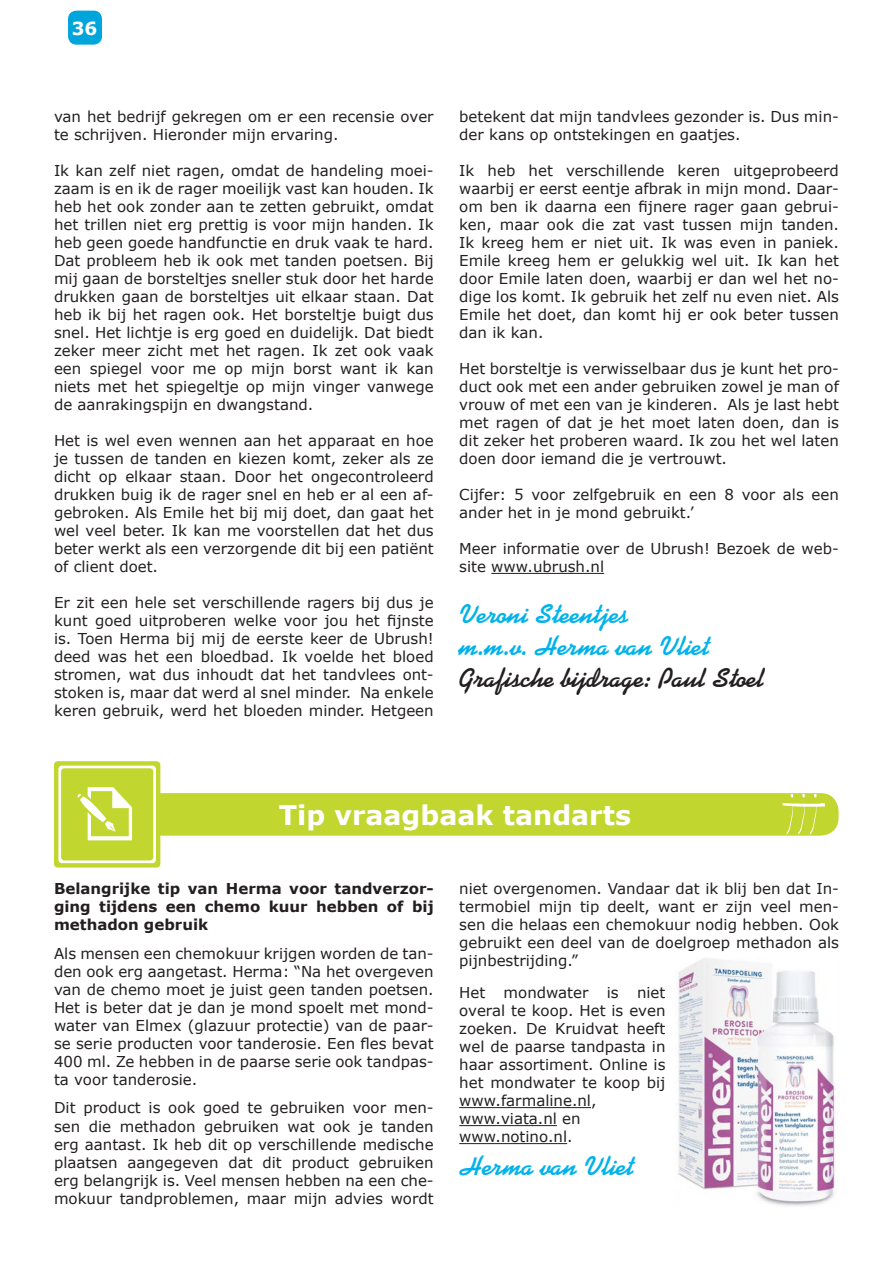
<style>
.page{position:relative;width:893px;height:1263px;background:#fff}
.page>*{position:absolute;margin:0;border:0;box-sizing:border-box;transform-origin:0 0}
.t1{font:700 27px/32.4px "Kaufmann BT";color:#00b2eb}
.t2{font:700 27px "Kaufmann BT";color:#231f20}
.t3{font:700 27px "Verdana";color:#fff}
.t4{font:700 18px "Verdana";color:#fff}
.t5{font:15px/18px "Verdana";color:#231f20;text-align:justify}
.t6{font:700 15px/18px "Verdana";color:#231f20;text-align:justify}
</style>
<div class="page">
<div style="left:68px;top:11px;width:34px;height:34px;background:#00a6db;border-radius:9px"></div>
<hr style="left:491px;top:573px;width:113px;height:1px;background:#231f20">
<hr style="left:459px;top:1107px;width:132px;height:1px;background:#231f20">
<hr style="left:459px;top:1125px;width:98px;height:1px;background:#231f20">
<hr style="left:459px;top:1143px;width:108px;height:1px;background:#231f20">
<div style="left:73px;top:793px;width:765px;height:43px;background:#c1d72f;border-radius:18px"></div>
<svg style="left:782px;top:794px;width:43px;height:40px"></svg>
<div style="left:54px;top:761px;width:106px;height:106px;background:#c1d72f;border-radius:4px"></div>
<svg style="left:58px;top:766px;width:98px;height:97px"></svg>
<div style="left:61px;top:768px;width:92px;height:92px;background:#c1d72f;border-radius:3px"></div>
<svg style="left:77px;top:787px;width:55px;height:53px"></svg>
<img style="left:678px;top:958px;width:157px;height:248px">
<p class="t4" style="left:72px;top:15px;width:27px">36</p>
<p class="t5" style="left:54px;top:107px;width:381px">van het bedrijf gekregen om er een recensie over te schrijven. Hieronder mijn ervaring.</p>
<p class="t5" style="left:54px;top:161px;width:381px">Ik kan zelf niet ragen, omdat de handeling moei&shy;zaam is en ik de rager moeilijk vast kan houden. Ik heb het ook zonder aan te zetten gebruikt, omdat het trillen niet erg prettig is voor mijn handen. Ik heb geen goede handfunctie en druk vaak te hard.<br>Dat probleem heb ik ook met tanden poetsen. Bij mij gaan de borsteltjes sneller stuk door het harde drukken gaan de borsteltjes uit elkaar staan. Dat heb ik bij het ragen ook. Het borsteltje buigt dus snel. Het lichtje is erg goed en duidelijk. Dat biedt zeker meer zicht met het ragen. Ik zet ook vaak een spiegel voor me op mijn borst want ik kan niets met het spiegeltje op mijn vinger vanwege de aanrakingspijn en dwangstand.</p>
<p class="t5" style="left:54px;top:431px;width:381px">Het is wel even wennen aan het apparaat en hoe je tussen de tanden en kiezen komt, zeker als ze dicht op elkaar staan. Door het ongecontroleerd drukken buig ik de rager snel en heb er al een af&shy;gebroken. Als Emile het bij mij doet, dan gaat het wel veel beter. Ik kan me voorstellen dat het dus beter werkt als een verzorgende dit bij een patiënt of client doet.</p>
<p class="t5" style="left:54px;top:593px;width:381px">Er zit een hele set verschillende ragers bij dus je kunt goed uitproberen welke voor jou het fijnste is. Toen Herma bij mij de eerste keer de Ubrush! deed was het een bloedbad. Ik voelde het bloed stromen, wat dus inhoudt dat het tandvlees ont&shy;stoken is, maar dat werd al snel minder. Na enkele keren gebruik, werd het bloeden minder. Hetgeen</p>
<p class="t5" style="left:459px;top:107px;width:381px">betekent dat mijn tandvlees gezonder is. Dus min&shy;der kans op ontstekingen en gaatjes.</p>
<p class="t5" style="left:459px;top:161px;width:381px">Ik heb het verschillende keren uitgeprobeerd waarbij er eerst eentje afbrak in mijn mond. Daar&shy;om ben ik daarna een fijnere rager gaan gebrui&shy;ken, maar ook die zat vast tussen mijn tanden.<br>Ik kreeg hem er niet uit. Ik was even in paniek.<br>Emile kreeg hem er gelukkig wel uit. Ik kan het door Emile laten doen, waarbij er dan wel het no&shy;dige los komt. Ik gebruik het zelf nu even niet. Als Emile het doet, dan komt hij er ook beter tussen dan ik kan.</p>
<p class="t5" style="left:459px;top:359px;width:381px">Het borsteltje is verwisselbaar dus je kunt het pro&shy;duct ook met een ander gebruiken zowel je man of vrouw of met een van je kinderen. Als je last hebt met ragen of dat je het moet laten doen, dan is dit zeker het proberen waard. Ik zou het wel laten doen door iemand die je vertrouwt.</p>
<p class="t5" style="left:459px;top:485px;width:381px">Cijfer: 5 voor zelfgebruik en een 8 voor als een ander het in je mond gebruikt.’</p>
<p class="t5" style="left:459px;top:539px;width:381px">Meer informatie over de Ubrush! Bezoek de web&shy;site www.ubrush.nl</p>
<h1 class="t1" style="left:459px;top:598px;width:252px">Veroni Steentjes<br>m.m.v. Herma van Vliet</h1>
<h1 class="t2" style="left:459px;top:662px;width:306px">Grafische bijdrage: Paul Stoel</h1>
<h1 class="t3" style="left:279px;top:796px;width:354px">Tip vraagbaak tandarts</h1>
<p class="t6" style="left:54px;top:879px;width:381px">Belangrijke tip van Herma voor tandverzor&shy;ging tijdens een chemo kuur hebben of bij methadon gebruik</p>
<p class="t5" style="left:54px;top:944px;width:381px">Als mensen een chemokuur krijgen worden de tan&shy;den ook erg aangetast. Herma: “Na het overgeven van de chemo moet je juist geen tanden poetsen.<br>Het is beter dat je dan je mond spoelt met mond&shy;water van Elmex (glazuur protectie) van de paar&shy;se serie producten voor tanderosie. Een fles bevat 400 ml. Ze hebben in de paarse serie ook tandpas&shy;ta voor tanderosie.</p>
<p class="t5" style="left:54px;top:1099px;width:381px">Dit product is ook goed te gebruiken voor men&shy;sen die methadon gebruiken wat ook je tanden erg aantast. Ik heb dit op verschillende medische plaatsen aangegeven dat dit product gebruiken erg belangrijk is. Veel mensen hebben na een che&shy;mokuur tandproblemen, maar mijn advies wordt</p>
<p class="t5" style="left:459px;top:879px;width:381px">niet overgenomen. Vandaar dat ik blij ben dat In&shy;termobiel mijn tip deelt, want er zijn veel men&shy;sen die helaas een chemokuur nodig hebben. Ook gebruikt een deel van de doelgroep methadon als pijnbestrijding.”</p>
<p class="t5" style="left:459px;top:984px;width:208px;text-align:left">Het mondwater is niet overal te koop. Het is even zoeken. De Kruidvat heeft wel de paarse tandpasta in haar assortiment. Online is het mondwater te koop bij www.farmaline.nl, www.viata.nl en www.notino.nl.</p>
<h1 class="t1" style="left:459px;top:1150px;width:176px">Herma van Vliet</h1>
</div>
